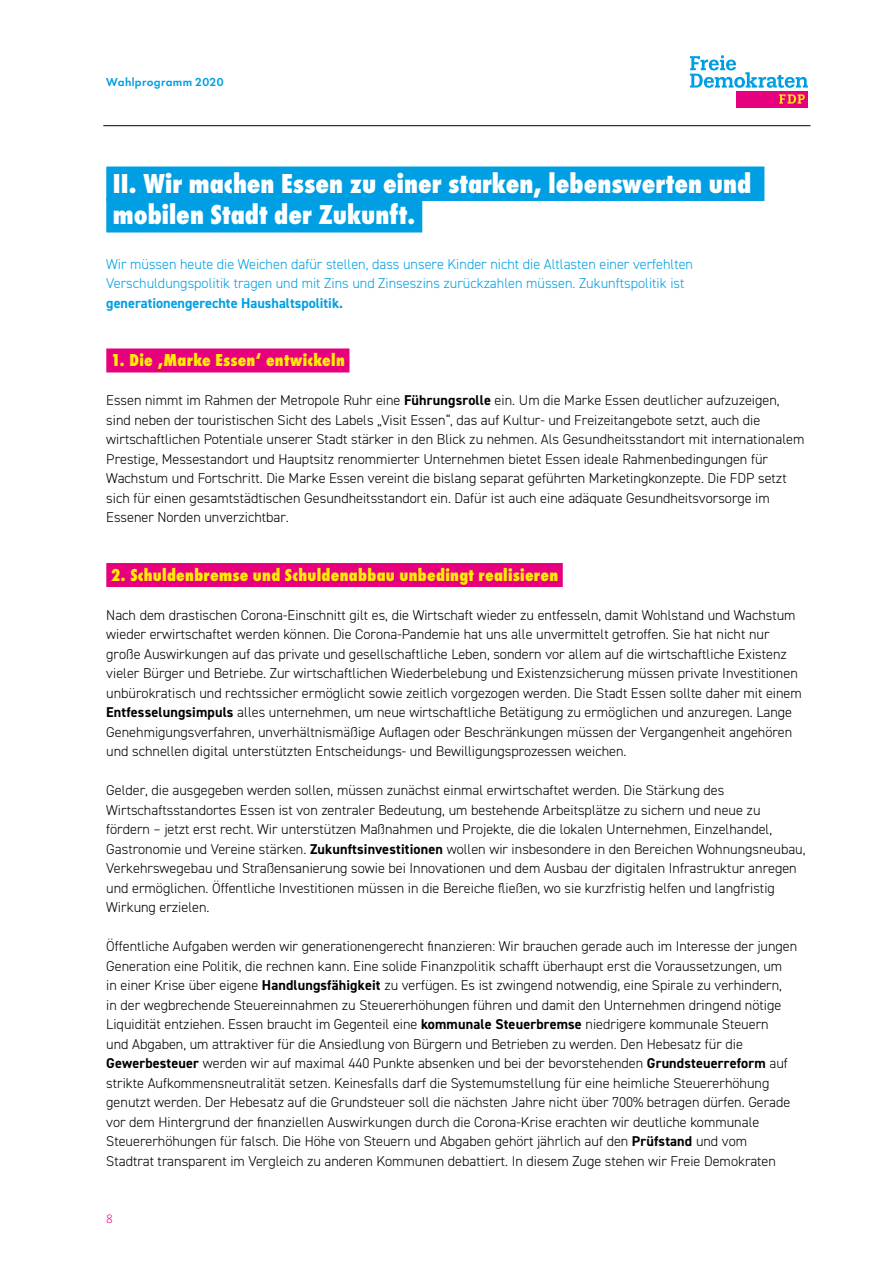
<style>
.page{position:relative;width:893px;height:1263px;background:#fff}
.page>*{position:absolute;margin:0;border:0;box-sizing:border-box;transform-origin:0 0}
.t1{font:800 28.5px/31.5px "Futura PT Cond";color:#fff}
.t2{font:800 18px "Futura PT Cond";letter-spacing:.015em;color:#ffed00}
.t3{font:300 14.25px/19.5px "DIN2014";color:#000}
.t4{font:300 14.25px/19.5px "DIN2014";color:#009fe3}
.t5{font:700 14.25px "DIN2014";color:#009fe3}
.t6{font:600 12px "Futura PT";letter-spacing:.03em;color:#009fe3}
.t7{font:300 12px "Caecilia LT Pro 45";color:#e6007d}
.s1{font-weight:700}
</style>
<div class="page">
<svg style="left:690px;top:55px;width:118px;height:33px"></svg>
<div style="left:736px;top:91px;width:72px;height:16px;background:#e6007d"></div>
<svg style="left:779px;top:94px;width:26px;height:10px"></svg>
<hr style="left:103px;top:125px;width:707px;height:1px;background:#000">
<div style="left:106px;top:166px;width:658px;height:35px;background:#009fe3"></div>
<div style="left:106px;top:198px;width:316px;height:34px;background:#009fe3"></div>
<div style="left:106px;top:348px;width:243px;height:24px;background:#e6007d"></div>
<div style="left:106px;top:563px;width:457px;height:24px;background:#e6007d"></div>
<p class="t6" style="left:106px;top:75px;width:119px">Wahlprogramm 2020</p>
<h1 class="t1" style="left:113px;top:167px;width:640px">II. Wir machen Essen zu einer starken, lebenswerten und mobilen Stadt der Zukunft.</h1>
<p class="t4" style="left:106px;top:254px;width:588px">Wir müssen heute die Weichen dafür stellen, dass unsere Kinder nicht die Altlasten einer verfehlten<br>Verschuldungspolitik tragen und mit Zins und Zinseszins zurückzahlen müssen. Zukunftspolitik ist</p>
<p class="t5" style="left:106px;top:293px;width:238px">generationengerechte Haushaltspolitik.</p>
<p class="t2" style="left:111px;top:349px;width:236px">1. Die ‚Marke Essen‘ entwickeln</p>
<p class="t3" style="left:106px;top:390px;width:700px">Essen nimmt im Rahmen der Metropole Ruhr eine <span class="s1">Führungsrolle</span> ein. Um die Marke Essen deutlicher aufzuzeigen, sind neben der touristischen Sicht des Labels „Visit Essen“, das auf Kultur- und Freizeitangebote setzt, auch die wirtschaftlichen Potentiale unserer Stadt stärker in den Blick zu nehmen. Als Gesundheitsstandort mit internationalem Prestige, Messestandort und Hauptsitz renommierter Unternehmen bietet Essen ideale Rahmenbedingungen für Wachstum und Fortschritt. Die Marke Essen vereint die bislang separat geführten Marketingkonzepte. Die FDP setzt sich für einen gesamtstädtischen Gesundheitsstandort ein. Dafür ist auch eine adäquate Gesundheitsvorsorge im Essener Norden unverzichtbar.</p>
<p class="t2" style="left:111px;top:564px;width:449px">2. Schuldenbremse und Schuldenabbau unbedingt realisieren</p>
<p class="t3" style="left:106px;top:605px;width:697px">Nach dem drastischen Corona-Einschnitt gilt es, die Wirtschaft wieder zu entfesseln, damit Wohlstand und Wachstum wieder erwirtschaftet werden können. Die Corona-Pandemie hat uns alle unvermittelt getroffen. Sie hat nicht nur große Auswirkungen auf das private und gesellschaftliche Leben, sondern vor allem auf die wirtschaftliche Existenz vieler Bürger und Betriebe. Zur wirtschaftlichen Wiederbelebung und Existenzsicherung müssen private Investitionen unbürokratisch und rechtssicher ermöglicht sowie zeitlich vorgezogen werden. Die Stadt Essen sollte daher mit einem <span class="s1">Entfesselungsimpuls</span> alles unternehmen, um neue wirtschaftliche Betätigung zu ermöglichen und anzuregen. Lange Genehmigungsverfahren, unverhältnismäßige Auflagen oder Beschränkungen müssen der Vergangenheit angehören und schnellen digital unterstützten Entscheidungs- und Bewilligungsprozessen weichen.</p>
<p class="t3" style="left:106px;top:780px;width:701px">Gelder, die ausgegeben werden sollen, müssen zunächst einmal erwirtschaftet werden. Die Stärkung des Wirtschaftsstandortes Essen ist von zentraler Bedeutung, um bestehende Arbeitsplätze zu sichern und neue zu fördern – jetzt erst recht. Wir unterstützen Maßnahmen und Projekte, die die lokalen Unternehmen, Einzelhandel, Gastronomie und Vereine stärken. <span class="s1">Zukunftsinvestitionen</span> wollen wir insbesondere in den Bereichen Wohnungsneubau, Verkehrswegebau und Straßensanierung sowie bei Innovationen und dem Ausbau der digitalen Infrastruktur anregen und ermöglichen. Öffentliche Investitionen müssen in die Bereiche fließen, wo sie kurzfristig helfen und langfristig Wirkung erzielen.</p>
<p class="t3" style="left:106px;top:936px;width:692px">Öffentliche Aufgaben werden wir generationengerecht finanzieren: Wir brauchen gerade auch im Interesse der jungen Generation eine Politik, die rechnen kann. Eine solide Finanzpolitik schafft überhaupt erst die Voraussetzungen, um<br>in einer Krise über eigene <span class="s1">Handlungsfähigkeit</span> zu verfügen. Es ist zwingend notwendig, eine Spirale zu verhindern,<br>in der wegbrechende Steuereinnahmen zu Steuererhöhungen führen und damit den Unternehmen dringend nötige Liquidität entziehen. Essen braucht im Gegenteil eine <span class="s1">kommunale Steuerbremse</span> niedrigere kommunale Steuern<br>und Abgaben, um attraktiver für die Ansiedlung von Bürgern und Betrieben zu werden. Den Hebesatz für die <span class="s1">Gewerbesteuer</span> werden wir auf maximal 440 Punkte absenken und bei der bevorstehenden <span class="s1">Grundsteuerreform</span> auf strikte Aufkommensneutralität setzen. Keinesfalls darf die Systemumstellung für eine heimliche Steuererhöhung genutzt werden. Der Hebesatz auf die Grundsteuer soll die nächsten Jahre nicht über 700% betragen dürfen. Gerade vor dem Hintergrund der finanziellen Auswirkungen durch die Corona-Krise erachten wir deutliche kommunale Steuererhöhungen für falsch. Die Höhe von Steuern und Abgaben gehört jährlich auf den <span class="s1">Prüfstand</span> und vom Stadtrat transparent im Vergleich zu anderen Kommunen debattiert. In diesem Zuge stehen wir Freie Demokraten</p>
<p class="t7" style="left:106px;top:1211px;width:8px">8</p>
</div>
